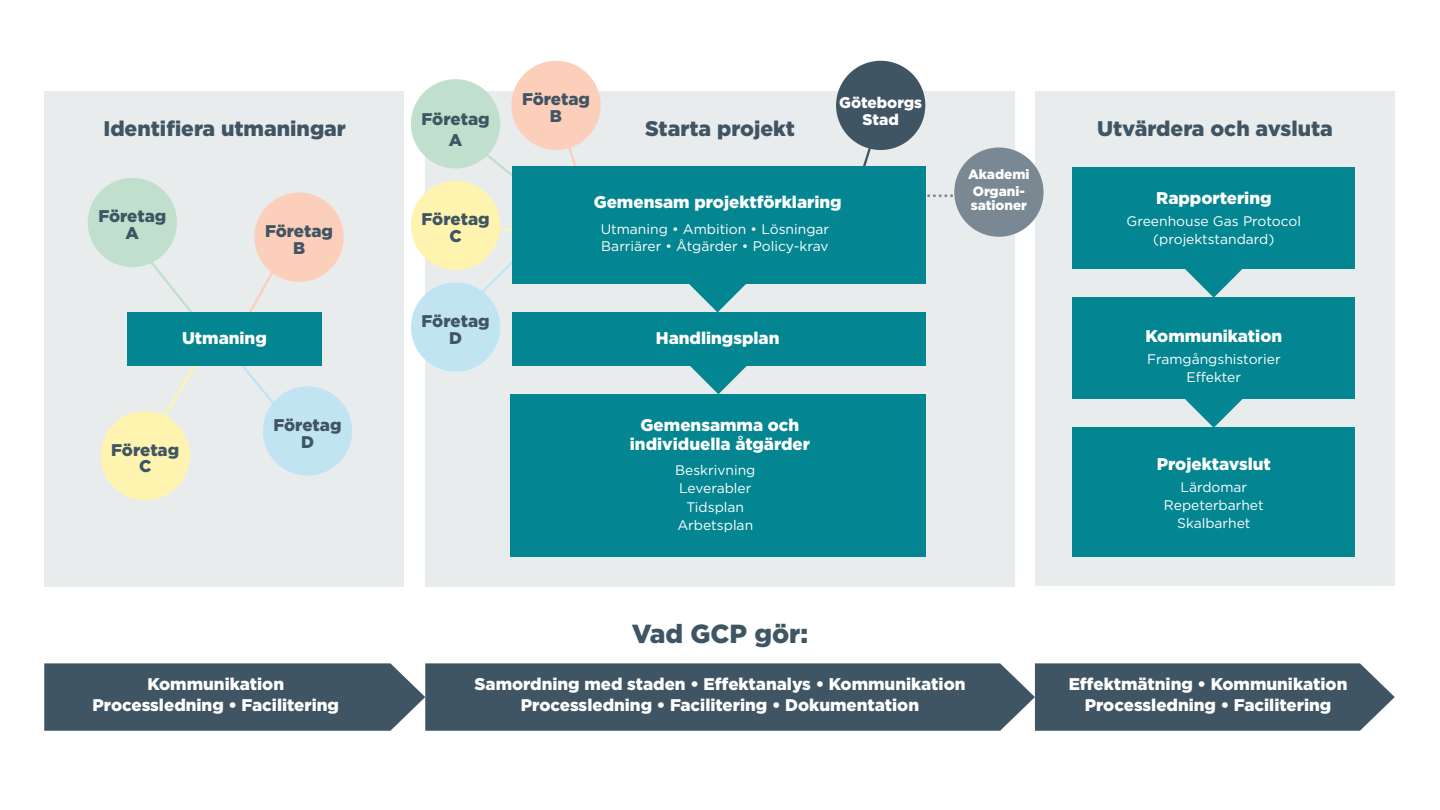
<style>
.page{position:relative;width:1440px;height:810px;background:#fff}
.page>*{position:absolute;margin:0;border:0;box-sizing:border-box;transform-origin:0 0}
.t1{font:900 26.17px "Gotham";color:#3f5563}
.t2{font:900 21.15px "Gotham";color:#3f5563}
.t3{font:900 16.95px/21.8px "Gotham";color:#fff;text-align:center}
.t4{font:900 16.95px/17px "Gotham";color:#3f5563;text-align:center}
.t5{font:900 15.45px/17px "Gotham";color:#fff;text-align:center}
.t6{font:13.88px/17.9px "Gotham";color:#fff;text-align:center}
.t7{font:900 13.5px/16.5px "Gotham";color:#fff;text-align:center}
</style>
<div class="page">
<div style="left:425px;top:91px;width:590px;height:495px;background:#e8eced"></div>
<div style="left:510px;top:394px;width:415px;height:163px;background:#038592"></div>
<div style="left:44px;top:91px;width:360px;height:495px;background:#e8eced"></div>
<div style="left:1035px;top:91px;width:360px;height:495px;background:#e8eced"></div>
<div style="left:1072px;top:167px;width:283px;height:102px;background:#038592"></div>
<div style="left:1072px;top:297px;width:283px;height:102px;background:#038592"></div>
<div style="left:1072px;top:428px;width:283px;height:129px;background:#038592"></div>
<svg style="left:1185px;top:269px;width:58px;height:28px"></svg>
<svg style="left:1185px;top:399px;width:58px;height:29px"></svg>
<svg style="left:249px;top:273px;width:24px;height:39px"></svg>
<svg style="left:241px;top:366px;width:33px;height:42px"></svg>
<svg style="left:139px;top:242px;width:53px;height:70px"></svg>
<svg style="left:157px;top:366px;width:39px;height:60px"></svg>
<div style="left:127px;top:312px;width:195px;height:54px;background:#038592"></div>
<div style="left:254px;top:193px;width:90px;height:89px;background:#fccfba;border-radius:50%"></div>
<div style="left:511px;top:61px;width:90px;height:89px;background:#fccfba;border-radius:50%"></div>
<div style="left:263px;top:386px;width:89px;height:90px;background:#c0e4f2;border-radius:50%"></div>
<div style="left:411px;top:282px;width:89px;height:90px;background:#c0e4f2;border-radius:50%"></div>
<div style="left:101px;top:411px;width:89px;height:89px;background:#fef4af;border-radius:50%"></div>
<div style="left:411px;top:181px;width:89px;height:89px;background:#fef4af;border-radius:50%"></div>
<div style="left:88px;top:178px;width:89px;height:89px;background:#c0dfcd;border-radius:50%"></div>
<div style="left:44px;top:663px;width:1351px;height:68px;background:#3f5563"></div>
<svg style="left:475px;top:145px;width:51px;height:42px"></svg>
<hr style="left:491px;top:228px;width:43px;height:3px;background:#fef4af">
<svg style="left:474px;top:242px;width:38px;height:59px"></svg>
<svg style="left:925px;top:194px;width:28px;height:3px"></svg>
<svg style="left:564px;top:140px;width:20px;height:27px"></svg>
<div style="left:512px;top:312px;width:413px;height:54px;background:#038592"></div>
<svg style="left:689px;top:284px;width:57px;height:28px"></svg>
<svg style="left:690px;top:366px;width:57px;height:28px"></svg>
<div style="left:411px;top:79px;width:89px;height:89px;background:#c0dfcd;border-radius:50%"></div>
<svg style="left:856px;top:144px;width:20px;height:23px"></svg>
<div style="left:836px;top:61px;width:89px;height:89px;background:#3f5563;border-radius:50%"></div>
<div style="left:954px;top:147px;width:90px;height:90px;background:#798892;border-radius:50%"></div>
<div style="left:512px;top:167px;width:413px;height:117px;background:#038592"></div>
<p class="t4" style="left:522px;top:91px;width:70px">Företag<br>B</p>
<p class="t5" style="left:839px;top:94px;width:85px">Göteborgs<br>Stad</p>
<p class="t4" style="left:422px;top:109px;width:70px;line-height:20.3px">Företag<br>A</p>
<p class="t2" style="left:103px;top:114px;width:244px">Identifiera utmaningar</p>
<p class="t2" style="left:645px;top:114px;width:151px">Starta projekt</p>
<p class="t2" style="left:1097px;top:114px;width:237px">Utvärdera och avsluta</p>
<p class="t7" style="left:968px;top:166px;width:63px">Akademi<br>Organi-</p>
<p class="t7" style="left:971px;top:197px;width:58px">sationer</p>
<p class="t3" style="left:1156px;top:187px;width:117px">Rapportering</p>
<p class="t3" style="left:594px;top:191px;width:250px">Gemensam projektförklaring</p>
<p class="t4" style="left:98px;top:208px;width:70px">Företag<br>A</p>
<p class="t6" style="left:1127px;top:212px;width:176px">Greenhouse Gas Protocol (projektstandard)</p>
<p class="t4" style="left:422px;top:211px;width:70px">Företag<br>C</p>
<p class="t6" style="left:601px;top:219px;width:230px;text-align:left">Utmaning • Ambition • Lösningar<br>Barriärer • Åtgärder • Policy-krav</p>
<p class="t4" style="left:265px;top:222px;width:70px">Företag<br>B</p>
<p class="t3" style="left:182px;top:327px;width:86px">Utmaning</p>
<p class="t4" style="left:111px;top:441px;width:70px">Företag<br>C</p>
<p class="t4" style="left:273px;top:416px;width:70px">Företag<br>D</p>
<p class="t4" style="left:422px;top:312px;width:70px">Företag<br>D</p>
<p class="t3" style="left:656px;top:327px;width:125px">Handlingsplan</p>
<p class="t3" style="left:630px;top:415px;width:182px;line-height:19.2px">Gemensamma och individuella åtgärder</p>
<p class="t6" style="left:675px;top:461px;width:82px;line-height:18.5px">Beskrivning<br>Leverabler<br>Tidsplan<br>Arbetsplan</p>
<h1 class="t1" style="left:632px;top:615px;width:178px">Vad GCP gör:</h1>
<p class="t3" style="left:1146px;top:325px;width:138px">Kommunikation</p>
<p class="t6" style="left:1147px;top:350px;width:135px">Framgångshistorier<br>Effekter</p>
<p class="t3" style="left:1157px;top:453px;width:116px">Projektavslut</p>
<p class="t6" style="left:1164px;top:478px;width:101px">Lärdomar<br>Repeterbarhet<br>Skalbarhet</p>
<p class="t3" style="left:93px;top:673px;width:248px">Kommunikation<br>Processledning • Facilitering</p>
<p class="t3" style="left:474px;top:673px;width:493px">Samordning med staden • Effektanalys • Kommunikation<br>Processledning • Facilitering • Dokumentation</p>
<p class="t3" style="left:1069px;top:673px;width:280px">Effektmätning • Kommunikation<br>Processledning • Facilitering</p>
</div>
